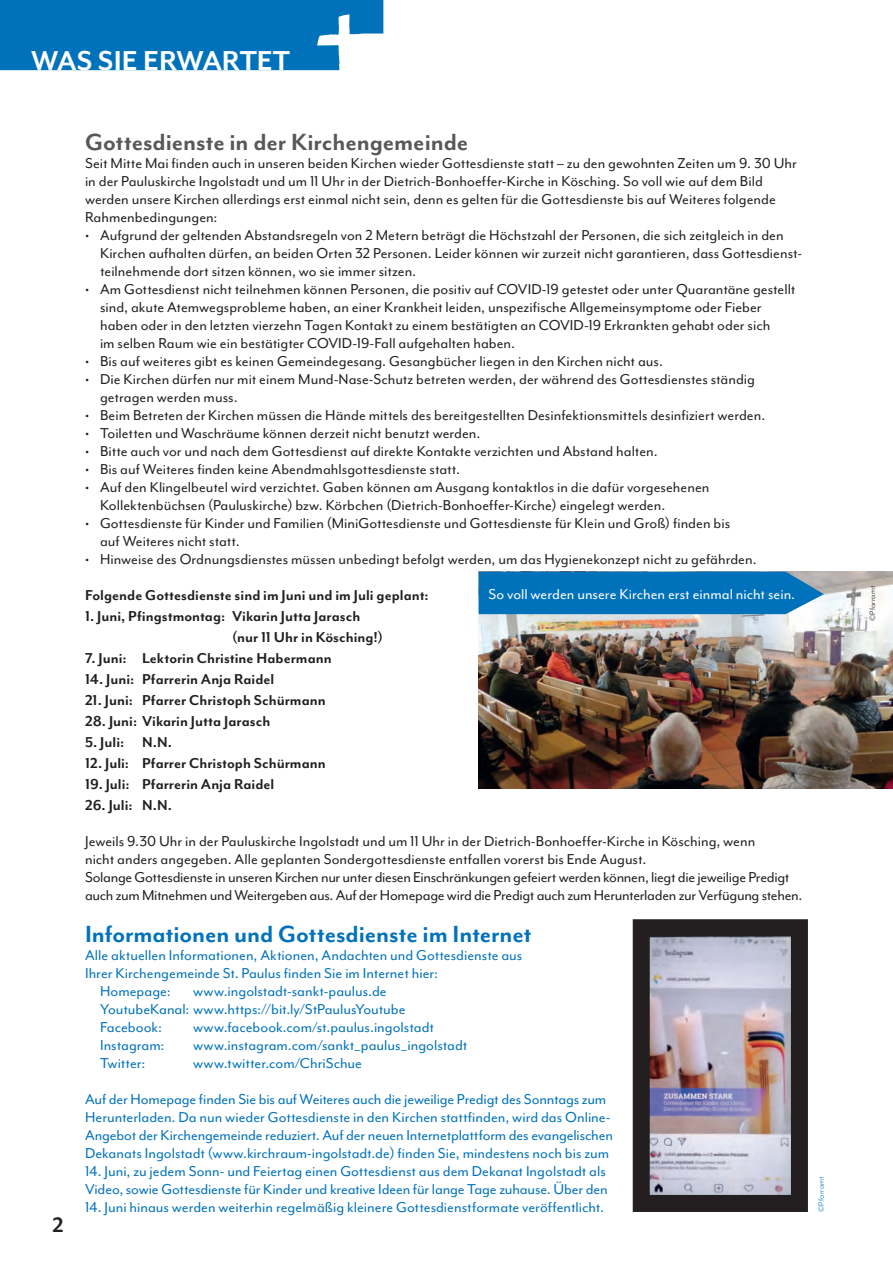
<style>
.page{position:relative;width:893px;height:1263px;background:#fff}
.page>*{position:absolute;margin:0;border:0;box-sizing:border-box;transform-origin:0 0}
.t1{font:700 31.5px "Mr Eaves Mod OT";letter-spacing:-.005em;color:#fff}
.t2{font:700 27px "Mr Eaves Mod OT";letter-spacing:-.005em;color:#0072bc}
.t3{font:700 27px "Mr Eaves Mod OT";letter-spacing:-.005em;color:#57585a}
.t4{font:700 24px "Mr Eaves Mod OT";color:#231f20}
.t5{font:16.5px/18px "Mr Eaves Mod OT";color:#231f20}
.t6{font:16.5px/18px "Mr Eaves Mod OT";color:#0072bc}
.t7{font:16.5px/18px "Mr Eaves Mod OT";letter-spacing:-.02em;color:#231f20}
.t8{font:700 16.5px/21px "Mr Eaves Mod OT";color:#231f20}
.t9{font:16.5px "Mr Eaves Mod OT";color:#fff}
.t10{font:9px "Mr Eaves Mod OT";letter-spacing:.02em;color:#231f20}
.t11{font:9px "Mr Eaves Mod OT";letter-spacing:.02em;color:#0072bc}
.s1{font-weight:700}
</style>
<div class="page">
<img style="left:479px;top:571px;width:414px;height:218px">
<div style="left:479px;top:572px;width:345px;height:42px;background:#0072bc"></div>
<img style="left:651px;top:937px;width:139px;height:257px">
<div style="left:633px;top:919px;width:175px;height:293px;border:17px solid #231f20"></div>
<svg style="left:0;top:0;width:383px;height:70px;background:#137cc1"></svg>
<p class="t1" style="left:31px;top:44px;width:261px">WAS SIE ERWARTET</p>
<p class="t4" style="left:52px;top:1212px;width:13px">2</p>
<p class="t3" style="left:85px;top:128px;width:385px">Gottesdienste in der Kirchengemeinde</p>
<p class="t5" style="left:85px;top:155px;width:713px">Seit Mitte Mai finden auch in unseren beiden Kirchen wieder Gottesdienste statt – zu den gewohnten Zeiten um 9. 30 Uhr in der Pauluskirche Ingolstadt und um 11 Uhr in der Dietrich-Bonhoeffer-Kirche in Kösching. So voll wie auf dem Bild werden unsere Kirchen allerdings erst einmal nicht sein, denn es gelten für die Gottesdienste bis auf Weiteres folgende Rahmenbedingungen:</p>
<p class="t5" style="left:100px;top:227px;width:704px;text-indent:-15px">• Aufgrund der geltenden Abstandsregeln von 2 Metern beträgt die Höchstzahl der Personen, die sich zeitgleich in den<br>Kirchen aufhalten dürfen, an beiden Orten 32 Personen. Leider können wir zurzeit nicht garantieren, dass Gottesdienst&shy;teilnehmende dort sitzen können, wo sie immer sitzen.</p>
<p class="t5" style="left:100px;top:281px;width:697px;text-indent:-15px">• Am Gottesdienst nicht teilnehmen können Personen, die positiv auf COVID-19 getestet oder unter Quarantäne gestellt sind, akute Atemwegsprobleme haben, an einer Krankheit leiden, unspezifische Allgemeinsymptome oder Fieber haben oder in den letzten vierzehn Tagen Kontakt zu einem bestätigten an COVID-19 Erkrankten gehabt oder sich<br>im selben Raum wie ein bestätigter COVID-19-Fall aufgehalten haben.</p>
<p class="t5" style="left:85px;top:353px;width:579px">• Bis auf weiteres gibt es keinen Gemeindegesang. Gesangbücher liegen in den Kirchen nicht aus.</p>
<p class="t5" style="left:100px;top:371px;width:657px;text-indent:-15px">• Die Kirchen dürfen nur mit einem Mund-Nase-Schutz betreten werden, der während des Gottesdienstes ständig getragen werden muss.</p>
<p class="t5" style="left:85px;top:407px;width:682px">• Beim Betreten der Kirchen müssen die Hände mittels des bereitgestellten Desinfektionsmittels desinfiziert werden.</p>
<p class="t5" style="left:85px;top:425px;width:397px">• Toiletten und Waschräume können derzeit nicht benutzt werden.</p>
<p class="t5" style="left:85px;top:443px;width:574px">• Bitte auch vor und nach dem Gottesdienst auf direkte Kontakte verzichten und Abstand halten.</p>
<p class="t5" style="left:85px;top:461px;width:376px">• Bis auf Weiteres finden keine Abendmahlsgottesdienste statt.</p>
<p class="t5" style="left:100px;top:479px;width:611px;text-indent:-15px">• Auf den Klingelbeutel wird verzichtet. Gaben können am Ausgang kontaktlos in die dafür vorgesehenen<br>Kollektenbüchsen (Pauluskirche) bzw. Körbchen (Dietrich-Bonhoeffer-Kirche) eingelegt werden.</p>
<p class="t5" style="left:100px;top:515px;width:632px;text-indent:-15px">• Gottesdienste für Kinder und Familien (MiniGottesdienste und Gottesdienste für Klein und Groß) finden bis auf Weiteres nicht statt.</p>
<p class="t5" style="left:85px;top:542px;width:673px;line-height:36px">• Hinweise des Ordnungsdienstes müssen unbedingt befolgt werden, um das Hygienekonzept nicht zu gefährden.<br><span class="s1">Folgende Gottesdienste sind im Juni und im Juli geplant:</span></p>
<p class="t8" style="left:232px;top:606px;width:152px;text-indent:-147px">1. Juni, Pfingstmontag: Vikarin Jutta Jarasch (nur 11 Uhr in Kösching!)</p>
<p class="t8" style="left:85px;top:648px;width:248px">7. Juni: Lektorin Christine Habermann</p>
<p class="t8" style="left:85px;top:669px;width:191px">14. Juni: Pfarrerin Anja Raidel</p>
<p class="t8" style="left:85px;top:690px;width:242px">21. Juni: Pfarrer Christoph Schürmann</p>
<p class="t8" style="left:85px;top:711px;width:187px">28. Juni: Vikarin Jutta Jarasch</p>
<p class="t8" style="left:85px;top:732px;width:89px">5. Juli: N.N.</p>
<p class="t8" style="left:85px;top:753px;width:242px">12. Juli: Pfarrer Christoph Schürmann</p>
<p class="t8" style="left:85px;top:774px;width:191px">19. Juli: Pfarrerin Anja Raidel</p>
<p class="t5" style="left:85px;top:788px;width:672px;line-height:36px"><span class="s1">26. Juli: N.N.<br></span>Jeweils 9.30 Uhr in der Pauluskirche Ingolstadt und um 11 Uhr in der Dietrich-Bonhoeffer-Kirche in Kösching, wenn</p>
<p class="t7" style="left:85px;top:851px;width:719px">nicht anders angegeben. Alle geplanten Sondergottesdienste entfallen vorerst bis Ende August.<br>Solange Gottesdienste in unseren Kirchen nur unter diesen Einschränkungen gefeiert werden können, liegt die jeweilige Predigt auch zum Mitnehmen und Weitergeben aus. Auf der Homepage wird die Predigt auch zum Herunterladen zur Verfügung stehen.</p>
<p class="t9" style="left:488px;top:585px;width:308px">So voll werden unsere Kirchen erst einmal nicht sein.</p>
<p class="t2" style="left:85px;top:919px;width:448px">Informationen und Gottesdienste im Internet</p>
<p class="t6" style="left:85px;top:946px;width:439px">Alle aktuellen Informationen, Aktionen, Andachten und Gottesdienste aus</p>
<p class="t6" style="left:85px;top:964px;width:355px">Ihrer Kirchengemeinde St. Paulus finden Sie im Internet hier:</p>
<p class="t6" style="left:100px;top:982px;width:72px">Homepage:</p>
<p class="t6" style="left:100px;top:982px;width:307px;text-indent:93px">www.ingolstadt-sankt-paulus.de<br>YoutubeKanal: www.https://bit.ly/StPaulusYoutube<br>Facebook:</p>
<p class="t6" style="left:193px;top:1018px;width:242px">www.facebook.com/st.paulus.ingolstadt</p>
<p class="t6" style="left:100px;top:1036px;width:66px">Instagram:</p>
<p class="t6" style="left:193px;top:1036px;width:276px">www.instagram.com/sankt_paulus_ingolstadt</p>
<p class="t6" style="left:100px;top:1054px;width:47px">Twitter:</p>
<p class="t6" style="left:85px;top:1045px;width:523px;line-height:36px;text-indent:108px">www.twitter.com/ChriSchue<br>Auf der Homepage finden Sie bis auf Weiteres auch die jeweilige Predigt des Sonntags zum</p>
<p class="t6" style="left:85px;top:1108px;width:529px">Herunterladen. Da nun wieder Gottesdienste in den Kirchen stattfinden, wird das Online-<br>Angebot der Kirchengemeinde reduziert. Auf der neuen Internetplattform des evangelischen<br>Dekanats Ingolstadt (www.kirchraum-ingolstadt.de) finden Sie, mindestens noch bis zum</p>
<p class="t6" style="left:85px;top:1162px;width:524px">14. Juni, zu jedem Sonn- und Feiertag einen Gottesdienst aus dem Dekanat Ingolstadt als<br>Video, sowie Gottesdienste für Kinder und kreative Ideen für lange Tage zuhause. Über den</p>
<p class="t6" style="left:85px;top:1198px;width:520px">14. Juni hinaus werden weiterhin regelmäßig kleinere Gottesdienstformate veröffentlicht.</p>
<p class="t11" style="left:816px;top:1212px;width:37px;rotate:-90deg">©Pfarramt</p>
<p class="t10" style="left:867px;top:621px;width:37px;rotate:-90deg">©Pfarramt</p>
</div>
